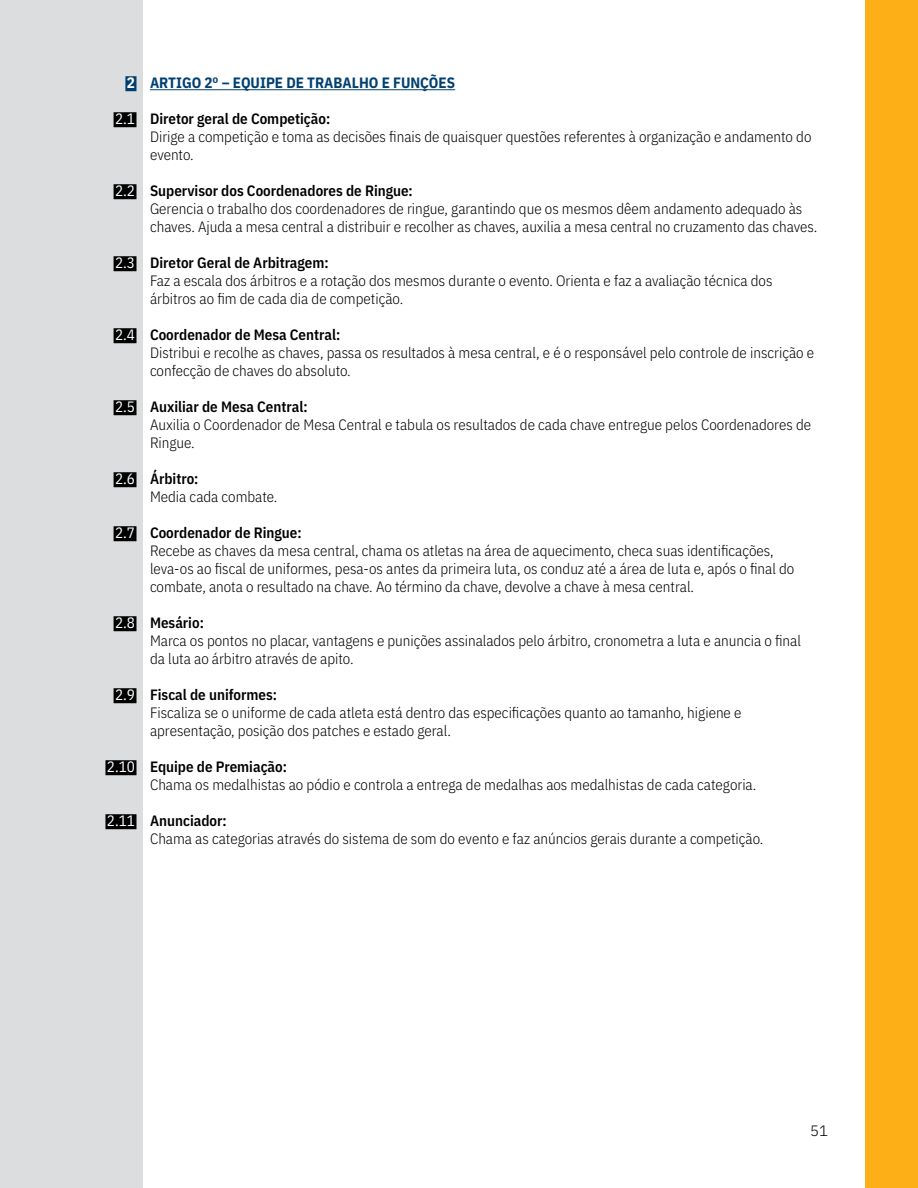
<style>
.page{position:relative;width:918px;height:1188px;background:#fff}
.page>*{position:absolute;margin:0;border:0;box-sizing:border-box;transform-origin:0 0}
.t1{font:300 15px/18px "IBM Plex Sans Cond";color:#000}
.t2{font:600 15px "IBM Plex Sans Cond";color:#000}
.t3{font:15px "IBM Plex Sans Cond";color:#fff}
.t4{font:700 15px "IBM Plex Sans Cond";color:#004071}
.t5{font:300 15px "IBM Plex Sans";color:#000}
.t6{font:700 15px "IBM Plex Sans Cond";color:#fff}
</style>
<div class="page">
<div style="left:0;top:0;width:142px;height:1188px;background:#dcddde"></div>
<div style="left:866px;top:0;width:52px;height:1187px;background:#fcaf17"></div>
<div style="left:125px;top:76px;width:12px;height:15px;background:#004071"></div>
<div style="left:114px;top:112px;width:23px;height:15px;background:#000"></div>
<div style="left:114px;top:184px;width:23px;height:15px;background:#000"></div>
<div style="left:114px;top:256px;width:23px;height:15px;background:#000"></div>
<div style="left:114px;top:328px;width:23px;height:15px;background:#000"></div>
<div style="left:114px;top:400px;width:23px;height:15px;background:#000"></div>
<div style="left:114px;top:472px;width:23px;height:15px;background:#000"></div>
<div style="left:114px;top:526px;width:23px;height:15px;background:#000"></div>
<div style="left:114px;top:616px;width:23px;height:15px;background:#000"></div>
<div style="left:114px;top:688px;width:23px;height:15px;background:#000"></div>
<div style="left:105px;top:760px;width:32px;height:15px;background:#000"></div>
<div style="left:105px;top:814px;width:32px;height:15px;background:#000"></div>
<hr style="left:150px;top:89px;width:305px;height:1px;background:#004071">
<p class="t6" style="left:127px;top:71px;width:10px">2</p>
<p class="t3" style="left:115px;top:107px;width:21px">2.1</p>
<p class="t3" style="left:115px;top:179px;width:21px">2.2</p>
<p class="t3" style="left:115px;top:251px;width:21px">2.3</p>
<p class="t3" style="left:115px;top:323px;width:21px">2.4</p>
<p class="t3" style="left:115px;top:395px;width:21px">2.5</p>
<p class="t3" style="left:115px;top:467px;width:21px">2.6</p>
<p class="t3" style="left:115px;top:521px;width:21px">2.7</p>
<p class="t3" style="left:115px;top:611px;width:21px">2.8</p>
<p class="t3" style="left:115px;top:683px;width:21px">2.9</p>
<p class="t3" style="left:107px;top:755px;width:30px">2.10</p>
<p class="t3" style="left:107px;top:809px;width:30px">2.11</p>
<p class="t4" style="left:150px;top:71px;width:307px">ARTIGO 2º – EQUIPE DE TRABALHO E FUNÇÕES</p>
<p class="t2" style="left:150px;top:107px;width:182px">Diretor geral de Competição:</p>
<p class="t1" style="left:150px;top:127px;width:663px">Dirige a competição e toma as decisões finais de quaisquer questões referentes à organização e andamento do evento.</p>
<p class="t2" style="left:150px;top:179px;width:264px">Supervisor dos Coordenadores de Ringue:</p>
<p class="t1" style="left:150px;top:199px;width:669px">Gerencia o trabalho dos coordenadores de ringue, garantindo que os mesmos dêem andamento adequado às chaves. Ajuda a mesa central a distribuir e recolher as chaves, auxilia a mesa central no cruzamento das chaves.</p>
<p class="t2" style="left:150px;top:251px;width:180px">Diretor Geral de Arbitragem:</p>
<p class="t1" style="left:150px;top:271px;width:624px">Faz a escala dos árbitros e a rotação dos mesmos durante o evento. Orienta e faz a avaliação técnica dos árbitros ao fim de cada dia de competição.</p>
<p class="t2" style="left:150px;top:323px;width:192px">Coordenador de Mesa Central:</p>
<p class="t1" style="left:150px;top:343px;width:666px">Distribui e recolhe as chaves, passa os resultados à mesa central, e é o responsável pelo controle de inscrição e confecção de chaves do absoluto.</p>
<p class="t2" style="left:150px;top:395px;width:159px">Auxiliar de Mesa Central:</p>
<p class="t1" style="left:150px;top:415px;width:663px">Auxilia o Coordenador de Mesa Central e tabula os resultados de cada chave entregue pelos Coordenadores de<br>Ringue.</p>
<p class="t2" style="left:150px;top:467px;width:50px">Árbitro:</p>
<p class="t1" style="left:150px;top:487px;width:129px">Media cada combate.</p>
<p class="t2" style="left:150px;top:521px;width:153px">Coordenador de Ringue:</p>
<p class="t1" style="left:150px;top:541px;width:646px">Recebe as chaves da mesa central, chama os atletas na área de aquecimento, checa suas identificações, leva-os ao fiscal de uniformes, pesa-os antes da primeira luta, os conduz até a área de luta e, após o final do combate, anota o resultado na chave. Ao término da chave, devolve a chave à mesa central.</p>
<p class="t2" style="left:150px;top:611px;width:55px">Mesário:</p>
<p class="t1" style="left:150px;top:631px;width:652px">Marca os pontos no placar, vantagens e punições assinalados pelo árbitro, cronometra a luta e anuncia o final da luta ao árbitro através de apito.</p>
<p class="t2" style="left:150px;top:683px;width:129px">Fiscal de uniformes:</p>
<p class="t1" style="left:150px;top:703px;width:593px">Fiscaliza se o uniforme de cada atleta está dentro das especificações quanto ao tamanho, higiene e apresentação, posição dos patches e estado geral.</p>
<p class="t2" style="left:150px;top:755px;width:139px">Equipe de Premiação:</p>
<p class="t1" style="left:150px;top:775px;width:608px">Chama os medalhistas ao pódio e controla a entrega de medalhas aos medalhistas de cada categoria.</p>
<p class="t2" style="left:150px;top:809px;width:78px">Anunciador:</p>
<p class="t1" style="left:150px;top:829px;width:615px">Chama as categorias através do sistema de som do evento e faz anúncios gerais durante a competição.</p>
<p class="t5" style="left:810px;top:1119px;width:19px">51</p>
</div>
